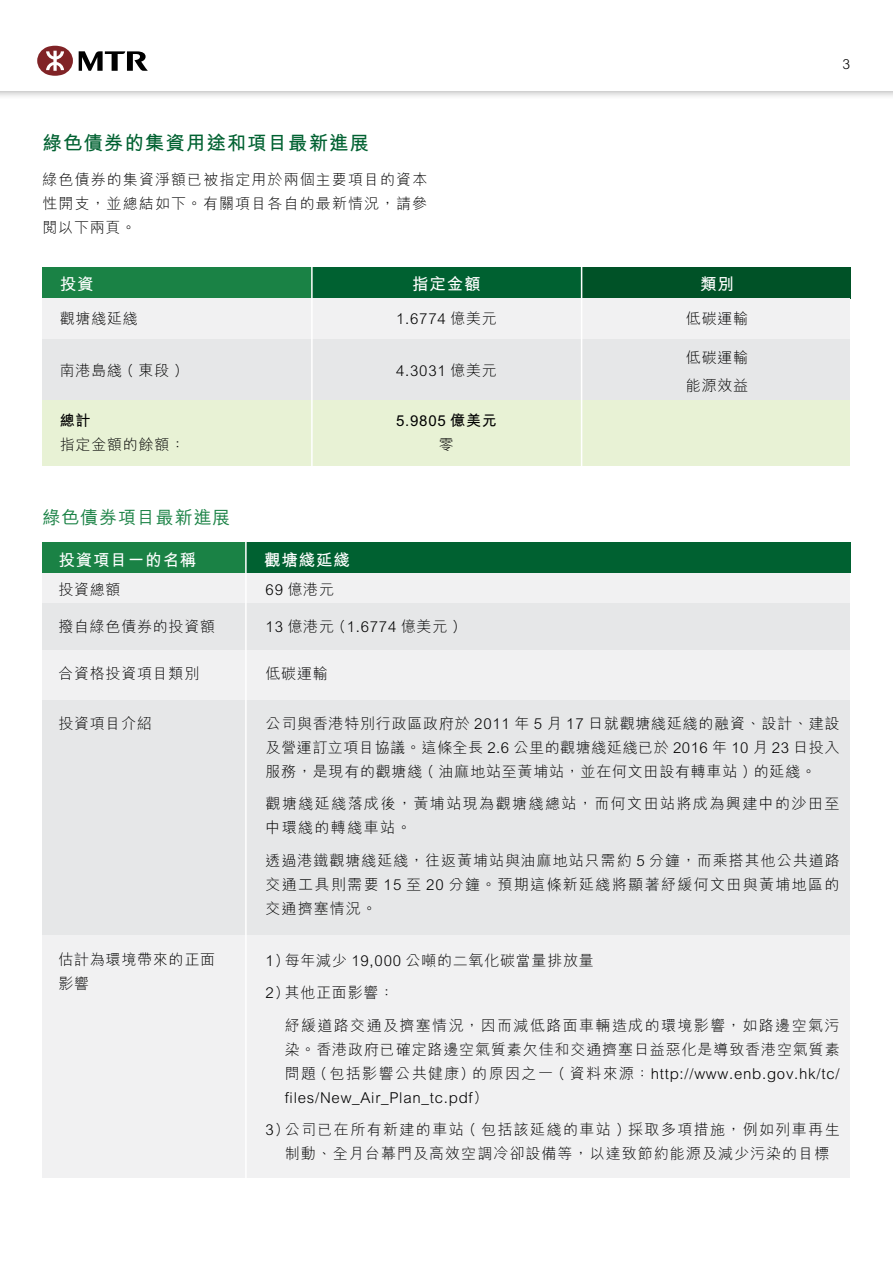
<style>
.page{position:relative;width:893px;height:1263px;background:#fff}
.page>*{position:absolute;margin:0;border:0;box-sizing:border-box;transform-origin:0 0}
.t1{font:700 19.5px "M Hei HK";letter-spacing:.05em;color:#006131}
.t2{font:500 18px "M Hei HK";letter-spacing:.05em;color:#1a8245}
.t3{font:700 16.5px "M Hei HK";letter-spacing:.05em;color:#fff}
.t4{font:300 15px/24px "M Hei HK";letter-spacing:.065em;color:#000;text-align:justify}
.t5{font:300 15px/24px "M Hei HK";letter-spacing:.095em;color:#000}
.t6{font:700 15px "M Hei HK";letter-spacing:.05em;color:#000}
.t7{font:300 13.95px "M Hei HK";color:#000}
</style>
<div class="page">
<div style="left:0;top:0;width:893px;height:100px;background:#000;opacity:.39"></div>
<div style="left:0;top:0;width:893px;height:90px;background:#fff"></div>
<svg style="left:37px;top:46px;width:36px;height:30px"></svg>
<svg style="left:79px;top:51px;width:69px;height:20px"></svg>
<div style="left:43px;top:902px;width:807px;height:275px;background:#f1f1f2"></div>
<div style="left:43px;top:573px;width:807px;height:30px;background:#f1f1f2"></div>
<div style="left:43px;top:603px;width:807px;height:62px;background:#e6e7e8"></div>
<div style="left:43px;top:684px;width:807px;height:250px;background:#e6e7e8"></div>
<div style="left:43px;top:650px;width:807px;height:49px;background:#f1f1f2"></div>
<div style="left:224px;top:542px;width:626px;height:31px;background:#006131"></div>
<div style="left:43px;top:542px;width:203px;height:31px;background:#1a8245"></div>
<hr style="left:245px;top:537px;width:2px;height:677px;background:#fff">
<div style="left:497px;top:267px;width:353px;height:31px;background:#005227"></div>
<div style="left:43px;top:267px;width:272px;height:31px;background:#1a8245"></div>
<div style="left:312px;top:267px;width:270px;height:31px;background:#006131"></div>
<div style="left:43px;top:335px;width:807px;height:90px;background:#e6e7e8"></div>
<div style="left:43px;top:400px;width:807px;height:66px;background:#e8f2d5"></div>
<div style="left:43px;top:298px;width:807px;height:41px;background:#f1f1f2"></div>
<hr style="left:311px;top:261px;width:2px;height:217px;background:#fff">
<hr style="left:581px;top:261px;width:1px;height:217px;background:#fff">
<p class="t1" style="left:43px;top:129px;width:328px">綠色債券的集資用途和項目最新進展</p>
<p class="t4" style="left:43px;top:167px;width:386px">綠色債券的集資淨額已被指定用於兩個主要項目的資本性開支，並總結如下。有關項目各自的最新情況，請參閱以下兩頁。</p>
<p class="t3" style="left:60px;top:272px;width:35px">投資</p>
<p class="t3" style="left:412px;top:272px;width:70px">指定金額</p>
<p class="t3" style="left:700px;top:272px;width:35px">類別</p>
<p class="t4" style="left:60px;top:306px;width:80px">觀塘綫延綫</p>
<p class="t4" style="left:60px;top:358px;width:123px">南港島綫 ( 東段 )</p>
<p class="t6" style="left:60px;top:410px;width:32px">總計</p>
<p class="t4" style="left:60px;top:432px;width:127px">指定金額的餘額：</p>
<p class="t4" style="left:396px;top:306px;width:102px">1.6774 億美元</p>
<p class="t4" style="left:396px;top:358px;width:102px">4.3031 億美元</p>
<p class="t6" style="left:396px;top:409px;width:102px">5.9805 億美元</p>
<p class="t4" style="left:439px;top:432px;width:16px">零</p>
<p class="t4" style="left:686px;top:306px;width:64px">低碳運輸</p>
<p class="t4" style="left:686px;top:345px;width:64px">低碳運輸</p>
<p class="t4" style="left:686px;top:373px;width:64px">能源效益</p>
<p class="t7" style="left:843px;top:57px;width:9px">3</p>
<p class="t2" style="left:43px;top:505px;width:190px">綠色債券項目最新進展</p>
<p class="t3" style="left:58px;top:547px;width:139px">投資項目一的名稱</p>
<p class="t3" style="left:264px;top:547px;width:87px">觀塘綫延綫</p>
<p class="t4" style="left:58px;top:577px;width:64px">投資總額</p>
<p class="t4" style="left:58px;top:614px;width:158px">撥自綠色債券的投資額</p>
<p class="t4" style="left:58px;top:662px;width:143px">合資格投資項目類別</p>
<p class="t4" style="left:58px;top:711px;width:95px">投資項目介紹</p>
<p class="t4" style="left:266px;top:577px;width:70px">69 億港元</p>
<p class="t4" style="left:266px;top:614px;width:195px">13 億港元 (1.6774 億美元 )</p>
<p class="t4" style="left:266px;top:662px;width:64px">低碳運輸</p>
<p class="t4" style="left:266px;top:711px;width:576px">公司與香港特別行政區政府於 2011 年 5 月 17 日就觀塘綫延綫的融資、設計、建設及營運訂立項目協議。這條全長 2.6 公里的觀塘綫延綫已於 2016 年 10 月 23 日投入服務，是現有的觀塘綫 ( 油麻地站至黃埔站，並在何文田設有轉車站 ) 的延綫。</p>
<p class="t5" style="left:266px;top:792px;width:576px">觀塘綫延綫落成後，黃埔站現為觀塘綫總站，而何文田站將成為興建中的沙田至中環綫的轉綫車站。</p>
<p class="t4" style="left:266px;top:848px;width:576px">透過港鐵觀塘綫延綫，往返黃埔站與油麻地站只需約 5 分鐘，而乘搭其他公共道路交通工具則需要 15 至 20 分鐘。預期這條新延綫將顯著紓緩何文田與黃埔地區的交通擠塞情況。</p>
<p class="t4" style="left:266px;top:948px;width:330px">1) 每年減少 19,000 公噸的二氧化碳當量排放量</p>
<p class="t4" style="left:266px;top:980px;width:130px">2) 其他正面影響：</p>
<p class="t4" style="left:285px;top:1013px;width:556px">紓緩道路交通及擠塞情況，因而減低路面車輛造成的環境影響，如路邊空氣污染。香港政府已確定路邊空氣質素欠佳和交通擠塞日益惡化是導致香港空氣質素問題 (包括影響公共健康) 的原因之一 ( 資料來源：http://www.enb.gov.hk/tc/ files/New_Air_Plan_tc.pdf)</p>
<p class="t4" style="left:266px;top:1117px;width:576px;text-align:center">3)公司已在所有新建的車站 ( 包括該延綫的車站 ) 採取多項措施，例如列車再生制動、全月台幕門及高效空調冷卻設備等，以達致節約能源及減少污染的目標</p>
<p class="t4" style="left:58px;top:947px;width:158px">估計為環境帶來的正面影響</p>
</div>
